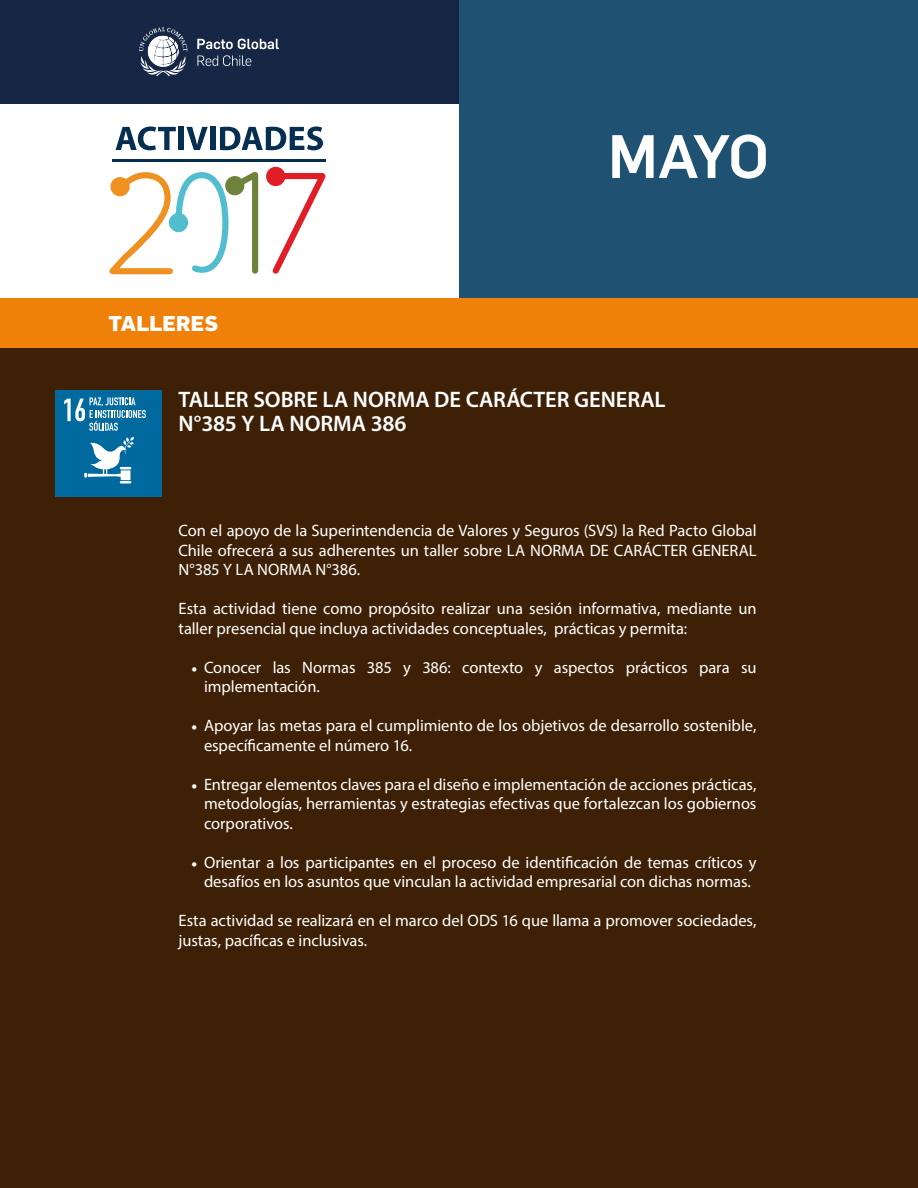
<style>
.page{position:relative;width:918px;height:1188px;background:#fff}
.page>*{position:absolute;margin:0;border:0;box-sizing:border-box;transform-origin:0 0}
.t1{font:500 60px "Flama";color:#fff}
.t2{font:600 22.5px/24px "Myriad Pro";color:#fff}
.t3{font:800 21px "Flama";letter-spacing:.01em;color:#fff}
.t4{font:16.5px/19.5px "Myriad Pro";letter-spacing:-.005em;color:#fff}
.s1{font-family:"Minion Pro"}
</style>
<div class="page">
<div style="left:0;top:343px;width:918px;height:845px;background:#3d2006"></div>
<div style="left:0;top:0;width:459px;height:103px;background:#162745"></div>
<div style="left:459px;top:0;width:459px;height:299px;background:#1f5172"></div>
<div style="left:0;top:298px;width:918px;height:50px;background:#ef810a"></div>
<svg style="left:139px;top:27px;width:48px;height:49px"></svg>
<svg style="left:197px;top:39px;width:82px;height:10px"></svg>
<svg style="left:197px;top:55px;width:54px;height:11px"></svg>
<svg style="left:271px;top:170px;width:55px;height:104px"></svg>
<svg style="left:109px;top:171px;width:150px;height:104px"></svg>
<div style="left:169px;top:213px;width:19px;height:19px;background:#53bdd0;border-radius:50%"></div>
<div style="left:225px;top:176px;width:19px;height:19px;background:#6f823c;border-radius:50%"></div>
<div style="left:266px;top:167px;width:19px;height:19px;background:#e11d26;border-radius:50%"></div>
<svg style="left:116px;top:127px;width:60px;height:23px"></svg>
<div style="left:179px;top:127px;width:5px;height:23px;background:#052e50"></div>
<svg style="left:186px;top:127px;width:22px;height:23px"></svg>
<div style="left:210px;top:127px;width:5px;height:23px;background:#052e50"></div>
<svg style="left:220px;top:127px;width:103px;height:23px"></svg>
<hr style="left:112px;top:159px;width:214px;height:2px;background:#052e50">
<div style="left:55px;top:390px;width:107px;height:107px;background:#00699e"></div>
<svg style="left:84px;top:437px;width:50px;height:47px"></svg>
<svg style="left:64px;top:397px;width:82px;height:34px"></svg>
<p class="t3" style="left:108px;top:311px;width:111px">TALLERES</p>
<h1 class="t1" style="left:608px;top:113px;width:163px">MAYO</h1>
<h2 class="t2" style="left:179px;top:387px;width:489px">TALLER SOBRE LA NORMA DE CARÁCTER GENERAL<br>N°385 Y LA NORMA 386</h2>
<p class="t4" style="left:179px;top:521px;width:580px;text-align:justify">Con el apoyo de la Superintendencia de Valores y Seguros (SVS) la Red Pacto Global Chile ofrecerá a sus adherentes un taller sobre LA NORMA DE CARÁCTER GENERAL N°385 Y LA NORMA N°386.</p>
<p class="t4" style="left:179px;top:599px;width:580px">Esta actividad tiene como propósito realizar una sesión informativa, mediante un taller presencial que incluya actividades conceptuales, prácticas y permita:</p>
<p class="t4" style="left:204px;top:657px;width:554px;text-indent:-13px"><span class="s1">•</span> Conocer las Normas 385 y 386: contexto y aspectos prácticos para su implementación.</p>
<p class="t4" style="left:204px;top:716px;width:554px;text-indent:-13px"><span class="s1">•</span> Apoyar las metas para el cumplimiento de los objetivos de desarrollo sostenible, específicamente el número 16.</p>
<p class="t4" style="left:204px;top:774px;width:554px;text-align:justify;text-indent:-13px"><span class="s1">•</span> Entregar elementos claves para el diseño e implementación de acciones prácticas, metodologías, herramientas y estrategias efectivas que fortalezcan los gobiernos corporativos.</p>
<p class="t4" style="left:191px;top:852px;width:567px;text-align:center"><span class="s1">•</span> Orientar a los participantes en el proceso de identificación de temas críticos y desafíos en los asuntos que vinculan la actividad empresarial con dichas normas.</p>
<p class="t4" style="left:179px;top:911px;width:580px">Esta actividad se realizará en el marco del ODS 16 que llama a promover sociedades, justas, pacíficas e inclusivas.</p>
</div>
